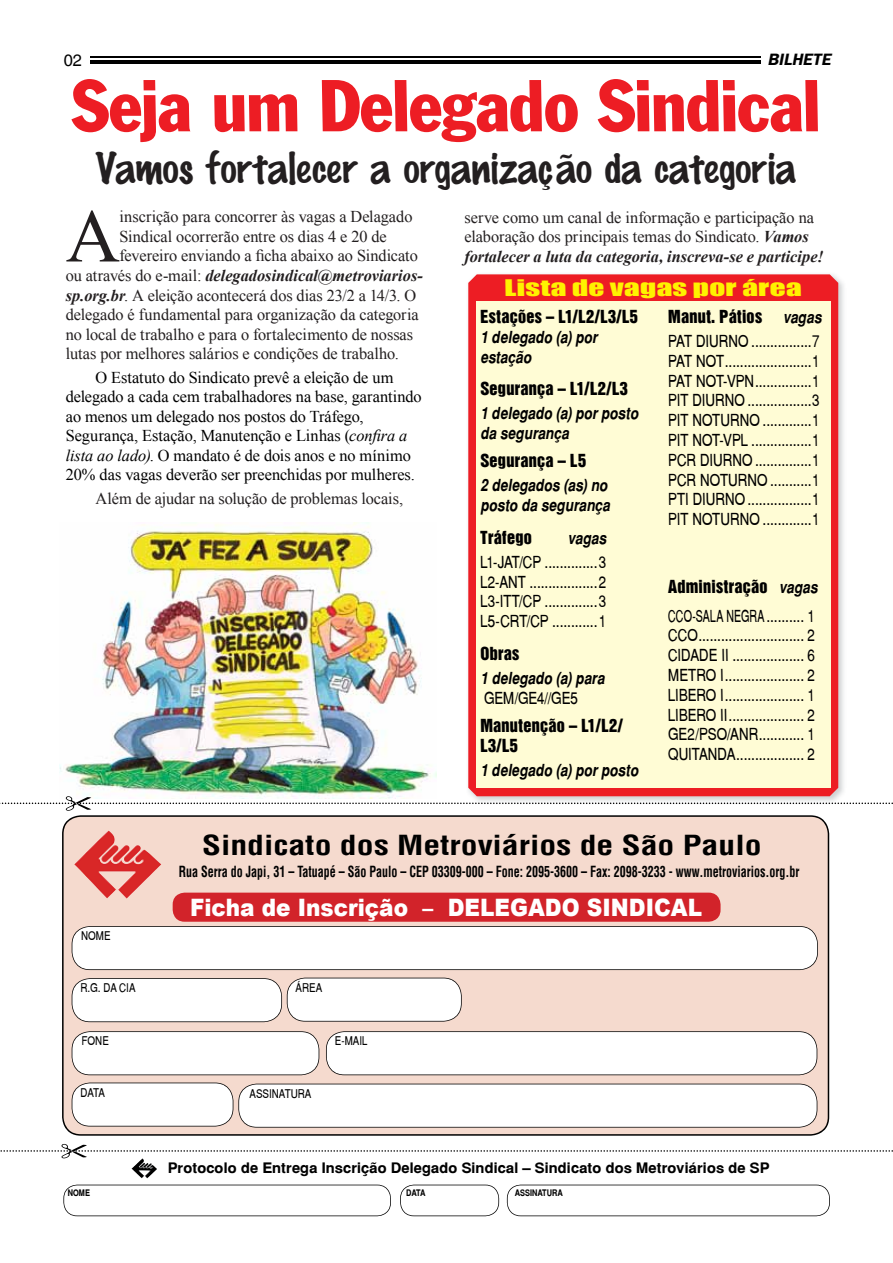
<style>
.page{position:relative;width:893px;height:1263px;background:#fff}
.page>*{position:absolute;margin:0;border:0;box-sizing:border-box;transform-origin:0 0}
.t1{font:75.45px "Times New Roman";color:#231f20}
.t2{font:condensed 72px "Franklin Gothic";letter-spacing:-.01em;color:#ed1d24}
.t3{font:45px "Marking Pen";letter-spacing:-.01em;color:#231f20}
.t4{font:27px "Switzerland Condensed";color:#000;scale:1.25 1}
.t5{font:24px "Arial MT Black";color:#fff;scale:.9 1}
.t6{font:21px "Impact";color:#fff200;scale:1.5 1}
.t7{font:16.5px/19.6px "Times New Roman";letter-spacing:-.005em;color:#231f20}
.t8{font:16.5px/19.8px "Switzerland Narrow Plain";color:#000;text-align:justify}
.t9{font:16.5px/19.5px "Times New Roman";letter-spacing:-.005em;color:#000}
.t10{font:16.5px/19.8px "Switzerland Narrow Plain";color:#000;text-align:justify;scale:.8 1}
.t11{font:italic 700 16.5px/19.8px "Switzerland Narrow";letter-spacing:.005em;color:#000}
.t12{font:16.5px/19.8px "Switzerland Inserat Plain";letter-spacing:.015em;color:#000}
.t13{font:italic 700 16.5px "Times New Roman";color:#231f20}
.t14{font:italic 700 16.5px "Frankfurt Gothic";color:#000}
.t15{font:16.5px "Switzerland Plain";color:#000}
.t16{font:15px "Switzerland Condensed";color:#000;scale:.8 1}
.t17{font:700 14.4px "Switzerland Narrow";color:#000;scale:1.25 1}
.t18{font:12px "Switzerland Narrow Plain";color:#000}
.t19{font:700 9px "Switzerland Narrow";color:#000}
.s1{font-weight:700;font-style:italic}
.s2{font-weight:400;font-style:normal}
.s3{font-style:italic}
.s4{font-family:"Switzerland Narrow";font-weight:700;font-style:italic}
</style>
<div class="page">
<img style="left:59px;top:522px;width:378px;height:274px">
<img style="left:838px;top:279px;width:6px;height:517px">
<svg style="left:468px;top:274px;width:370px;height:522px;background:#ed2a2f"></svg>
<hr style="left:91px;top:56px;width:670px;height:2px;background:#000">
<hr style="left:91px;top:60px;width:670px;height:4px;background:#000">
<svg style="left:507px;top:1184px;width:323px;height:32px"></svg>
<svg style="left:62px;top:815px;width:767px;height:321px;background:#eccec3"></svg>
<div style="left:173px;top:893px;width:548px;height:29px;background:#d2232a;border-radius:12px"></div>
<img style="left:89px;top:830px;width:19px;height:19px">
<svg style="left:72px;top:926px;width:746px;height:44px"></svg>
<svg style="left:72px;top:978px;width:390px;height:44px"></svg>
<svg style="left:72px;top:1031px;width:247px;height:44px"></svg>
<svg style="left:326px;top:1031px;width:491px;height:44px"></svg>
<svg style="left:72px;top:1082px;width:745px;height:45px"></svg>
<svg style="left:400px;top:1184px;width:99px;height:32px"></svg>
<svg style="left:63px;top:1184px;width:328px;height:32px"></svg>
<svg style="left:0;top:1144px;width:893px;height:14px"></svg>
<img style="left:132px;top:1158px;width:25px;height:20px">
<svg style="left:0;top:796px;width:893px;height:15px"></svg>
<div style="left:476px;top:301px;width:354px;height:486px;background:#fffcd5"></div>
<p class="t15" style="left:64px;top:51px;width:20px">02</p>
<p class="t14" style="left:768px;top:49px;width:65px">BILHETE</p>
<h2 class="t2" style="left:72px;top:62px;width:751px">Seja um Delegado Sindical</h2>
<h3 class="t3" style="left:96px;top:144px;width:703px">Vamos fortalecer a organização da categoria</h3>
<h1 class="t1" style="left:66px;top:185px;width:58px">A</h1>
<p class="t7" style="left:120px;top:207px;width:295px">inscrição para concorrer às vagas a Delagado</p>
<p class="t7" style="left:464px;top:207px;width:361px">serve como um canal de informação e participação na elaboração dos principais temas do Sindicato. <span class="s1">Vamos fortalecer a luta da categoria, inscreva-se e participe!</span></p>
<p class="t7" style="left:119px;top:226px;width:269px">Sindical ocorrerão entre os dias 4 e 20 de</p>
<p class="t7" style="left:119px;top:246px;width:300px">fevereiro enviando a ficha abaixo ao Sindicato</p>
<p class="t13" style="left:66px;top:264px;width:359px"><span class="s2">ou através do e-mail:</span> delegadosindical@metroviarios-</p>
<p class="t7" style="left:66px;top:285px;width:352px"><span class="s1">sp.org.br</span>. A eleição acontecerá dos dias 23/2 a 14/3. O</p>
<p class="t7" style="left:66px;top:304px;width:354px">delegado é fundamental para organização da categoria</p>
<p class="t7" style="left:66px;top:324px;width:349px">no local de trabalho e para o fortalecimento de nossas</p>
<p class="t7" style="left:66px;top:343px;width:335px">lutas por melhores salários e condições de trabalho.</p>
<p class="t9" style="left:66px;top:367px;width:358px;text-indent:30px">O Estatuto do Sindicato prevê a eleição de um delegado a cada cem trabalhadores na base, garantindo ao menos um delegado nos postos do Tráfego, Segurança, Estação, Manutenção e Linhas (<span class="s3">confira a lista ao lado)</span>. O mandato é de dois anos e no mínimo 20% das vagas deverão ser preenchidas por mulheres.</p>
<p class="t7" style="left:96px;top:488px;width:309px">Além de ajudar na solução de problemas locais,</p>
<p class="t6" style="left:505px;top:271px;width:200px">Lista de vagas por área</p>
<p class="t12" style="left:480px;top:307px;width:160px">Estações – L1/L2/L3/L5</p>
<p class="t11" style="left:480px;top:327px;width:119px">1 delegado (a) por estação</p>
<p class="t12" style="left:480px;top:379px;width:150px">Segurança – L1/L2/L3</p>
<p class="t11" style="left:480px;top:403px;width:160px">1 delegado (a) por posto da segurança</p>
<p class="t12" style="left:480px;top:451px;width:108px">Segurança – L5</p>
<p class="t11" style="left:480px;top:475px;width:131px">2 delegados (as) no posto da segurança</p>
<p class="t12" style="left:480px;top:527px;width:54px">Tráfego</p>
<p class="t11" style="left:568px;top:528px;width:40px">vagas</p>
<p class="t8" style="left:480px;top:552px;width:128px">L1-JAT/CP ..............3<br>L2-ANT ..................2<br>L3-ITT/CP ..............3<br>L5-CRT/CP ............1</p>
<p class="t12" style="left:480px;top:643px;width:41px">Obras</p>
<p class="t11" style="left:480px;top:668px;width:126px">1 delegado (a) para</p>
<p class="t8" style="left:484px;top:688px;width:96px">GEM/GE4//GE5</p>
<p class="t12" style="left:480px;top:715px;width:144px">Manutenção – L1/L2/<br>L3/L5</p>
<p class="t11" style="left:480px;top:760px;width:160px">1 delegado (a) por posto</p>
<p class="t12" style="left:668px;top:307px;width:155px">Manut. Pátios <span class="s4">vagas</span></p>
<p class="t8" style="left:668px;top:331px;width:153px">PAT DIURNO ................7<br>PAT NOT .......................1<br>PAT NOT-VPN ...............1<br>PIT DIURNO .................3<br>PIT NOTURNO .............1<br>PIT NOT-VPL ................1<br>PCR DIURNO ...............1<br>PCR NOTURNO ...........1<br>PTI DIURNO .................1<br>PIT NOTURNO .............1</p>
<p class="t12" style="left:668px;top:577px;width:151px">Administração <span class="s4">vagas</span></p>
<p class="t10" style="left:668px;top:605px;width:186px">CCO-SALA NEGRA .......... 1<br>CCO ............................ 2<br>CIDADE II ................... 6<br>METRO I ..................... 2<br>LIBERO I ..................... 1<br>LIBERO II .................... 2<br>GE2/PSO/ANR ............ 1<br>QUITANDA .................. 2</p>
<p class="t18" style="left:81px;top:928px;width:31px">NOME</p>
<h3 class="t4" style="left:202px;top:829px;width:449px">Sindicato dos Metroviários de São Paulo</h3>
<p class="t16" style="left:179px;top:862px;width:777px">Rua Serra do Japi, 31 – Tatuapé – São Paulo – CEP 03309-000 – Fone: 2095-3600 – Fax: 2098-3233 - www.metroviarios.org.br</p>
<h3 class="t5" style="left:190px;top:893px;width:570px">Ficha de Inscrição – DELEGADO SINDICAL</h3>
<p class="t18" style="left:80px;top:981px;width:57px">R.G. DA CIA</p>
<p class="t18" style="left:296px;top:980px;width:28px">ÁREA</p>
<p class="t18" style="left:82px;top:1033px;width:29px">FONE</p>
<p class="t18" style="left:335px;top:1033px;width:34px">E-MAIL</p>
<p class="t18" style="left:80px;top:1085px;width:26px">DATA</p>
<p class="t18" style="left:249px;top:1086px;width:63px">ASSINATURA</p>
<p class="t17" style="left:168px;top:1159px;width:483px">Protocolo de Entrega Inscrição Delegado Sindical – Sindicato dos Metroviários de SP</p>
<p class="t19" style="left:515px;top:1187px;width:49px">ASSINATURA</p>
<p class="t19" style="left:68px;top:1187px;width:24px">NOME</p>
<p class="t19" style="left:406px;top:1187px;width:21px">DATA</p>
</div>
